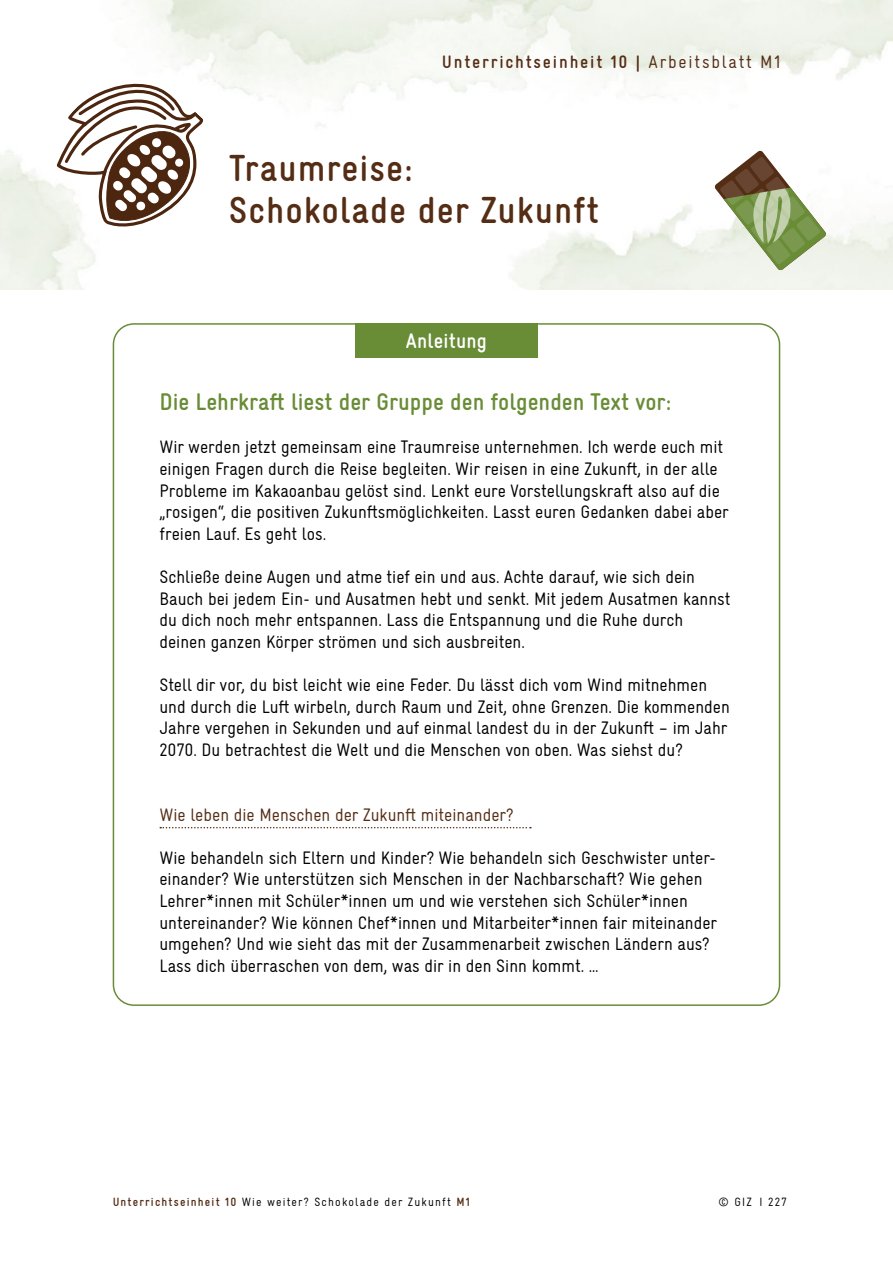
<style>
.page{position:relative;width:893px;height:1263px;background:#fff}
.page>*{position:absolute;margin:0;border:0;box-sizing:border-box;transform-origin:0 0}
.t1{font:700 condensed 37.5px/42px "Gravur LL";letter-spacing:.025em;color:#552d15}
.t2{font:700 condensed 24px "Gravur LL";color:#698c37}
.t3{font:700 condensed 21px "Gravur LL";letter-spacing:.01em;color:#fff}
.t4{font:condensed 18px/21.6px "Gravur LL";color:#000}
.t5{font:condensed 18px "Gravur LL";color:#552d15}
.t6{font:700 condensed 18px "Gravur LL";letter-spacing:.1em;color:#552d15}
.t7{font:condensed 12px "Gravur LL";letter-spacing:.1em;color:#000}
.s1{font-weight:400}
.s2{font-weight:700;color:#552d15}
</style>
<div class="page">
<svg style="left:55px;top:66px;width:150px;height:164px"></svg>
<svg style="left:715px;top:151px;width:111px;height:119px"></svg>
<svg style="left:160px;top:827px;width:371px;height:1px"></svg>
<div style="left:355px;top:323px;width:183px;height:34px;background:#698c37"></div>
<p class="t6" style="left:442px;top:50px;width:340px">Unterrichtseinheit 10 | <span class="s1">Arbeitsblatt M1</span></p>
<h1 class="t1" style="left:229px;top:146px;width:372px">Traumreise:<br>Schokolade der Zukunft</h1>
<p class="t3" style="left:406px;top:327px;width:83px">Anleitung</p>
<h2 class="t2" style="left:159px;top:386px;width:513px">Die Lehrkraft liest der Gruppe den folgenden Text vor:</h2>
<p class="t4" style="left:159px;top:436px;width:571px">Wir werden jetzt gemeinsam eine Traumreise unternehmen. Ich werde euch mit einigen Fragen durch die Reise begleiten. Wir reisen in eine Zukunft, in der alle Probleme im Kakaoanbau gelöst sind. Lenkt eure Vorstellungskraft also auf die „rosigen“, die positiven Zukunftsmöglichkeiten. Lasst euren Gedanken dabei aber freien Lauf. Es geht los.</p>
<p class="t4" style="left:159px;top:565px;width:573px">Schließe deine Augen und atme tief ein und aus. Achte darauf, wie sich dein Bauch bei jedem Ein- und Ausatmen hebt und senkt. Mit jedem Ausatmen kannst du dich noch mehr entspannen. Lass die Entspannung und die Ruhe durch deinen ganzen Körper strömen und sich ausbreiten.</p>
<p class="t4" style="left:159px;top:673px;width:572px">Stell dir vor, du bist leicht wie eine Feder. Du lässt dich vom Wind mitnehmen und durch die Luft wirbeln, durch Raum und Zeit, ohne Grenzen. Die kommenden Jahre vergehen in Sekunden und auf einmal landest du in der Zukunft – im Jahr 2070. Du betrachtest die Welt und die Menschen von oben. Was siehst du?</p>
<p class="t5" style="left:159px;top:803px;width:356px">Wie leben die Menschen der Zukunft miteinander?</p>
<p class="t4" style="left:159px;top:846px;width:559px">Wie behandeln sich Eltern und Kinder? Wie behandeln sich Geschwister unter&shy;einander? Wie unterstützen sich Menschen in der Nachbarschaft? Wie gehen Lehrer*innen mit Schüler*innen um und wie verstehen sich Schüler*innen untereinander? Wie können Chef*innen und Mitarbeiter*innen fair miteinander umgehen? Und wie sieht das mit der Zusammenarbeit zwischen Ländern aus?<br>Lass dich überraschen von dem, was dir in den Sinn kommt. …</p>
<p class="t7" style="left:113px;top:1194px;width:359px"><span class="s2">Unterrichtseinheit 10</span> Wie weiter? Schokolade der Zukunft <span class="s2">M1</span></p>
<p class="t7" style="left:719px;top:1194px;width:70px">© GIZ I 227</p>
</div>
